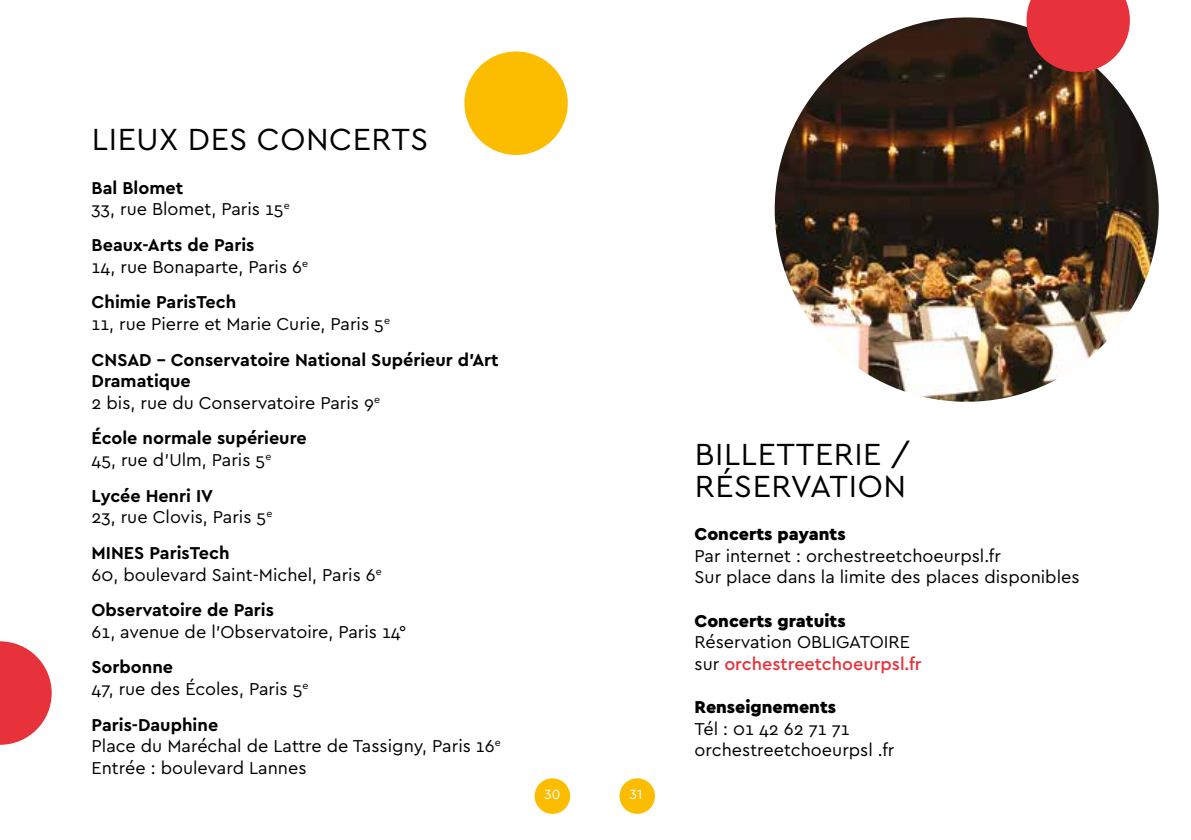
<style>
.page{position:relative;width:1191px;height:840px;background:#fff}
.page>*{position:absolute;margin:0;border:0;box-sizing:border-box;transform-origin:0 0}
.t1{font:32px/32px "Cera PRO";letter-spacing:.02em;color:#000}
.t2{font:18px/21.6px "Cera PRO";color:#000}
.t3{font:700 18px/21.6px "Cera PRO";color:#000}
.t4{font:900 18px "Cera PRO";color:#000}
.t5{font:14px "Cera PRO";color:#fff}
.s1{font-weight:700}
.s2{font-weight:400}
.s3{font-weight:500;color:#e7313b}
</style>
<div class="page">
<div style="left:619px;top:777px;width:36px;height:36px;background:#fcbc00;border-radius:50%"></div>
<div style="left:534px;top:777px;width:36px;height:36px;background:#fcbc00;border-radius:50%"></div>
<img style="left:774px;top:17px;width:384px;height:384px;border-radius:192px">
<svg style="left:0;top:641px;width:52px;height:103px"></svg>
<div style="left:464px;top:51px;width:104px;height:104px;background:#fcbc00;border-radius:50%"></div>
<svg style="left:1026px;top:0;width:103px;height:72px;background:#d93f47"></svg>
<h1 class="t1" style="left:92px;top:122px;width:338px">LIEUX DES CONCERTS</h1>
<p class="t2" style="left:92px;top:176px;width:200px"><span class="s1">Bal Blomet<br></span>33, rue Blomet, Paris 15<sup>e</sup></p>
<p class="t2" style="left:92px;top:233px;width:218px"><span class="s1">Beaux-Arts de Paris<br></span>14, rue Bonaparte, Paris 6<sup>e</sup></p>
<p class="t2" style="left:92px;top:290px;width:300px"><span class="s1">Chimie ParisTech<br></span>11, rue Pierre et Marie Curie, Paris 5<sup>e</sup></p>
<p class="t3" style="left:92px;top:348px;width:408px">CNSAD - Conservatoire National Supérieur d’Art<br>Dramatique<br><span class="s2">2 bis, rue du Conservatoire Paris 9</span><sup>e</sup></p>
<p class="t3" style="left:92px;top:426px;width:217px">École normale supérieure<br><span class="s2">45, rue d’Ulm, Paris 5</span><sup>e</sup></p>
<p class="t2" style="left:92px;top:484px;width:182px"><span class="s1">Lycée Henri IV<br></span>23, rue Clovis, Paris 5<sup>e</sup></p>
<p class="t2" style="left:92px;top:541px;width:292px"><span class="s1">MINES ParisTech<br></span>60, boulevard Saint-Michel, Paris 6<sup>e</sup></p>
<p class="t3" style="left:92px;top:598px;width:184px">Observatoire de Paris</p>
<p class="t2" style="left:92px;top:620px;width:316px">61, avenue de l’Observatoire, Paris 14°</p>
<p class="t2" style="left:92px;top:655px;width:218px"><span class="s1">Sorbonne<br></span>47, rue des Écoles, Paris 5<sup>e</sup></p>
<p class="t2" style="left:92px;top:712px;width:411px"><span class="s1">Paris-Dauphine<br></span>Place du Maréchal de Lattre de Tassigny, Paris 16<sup>e<br></sup>Entrée : boulevard Lannes</p>
<p class="t5" style="left:544px;top:784px;width:18px">30</p>
<p class="t5" style="left:629px;top:784px;width:15px">31</p>
<h1 class="t1" style="left:695px;top:436px;width:217px">BILLETTERIE /<br>RÉSERVATION</h1>
<p class="t4" style="left:694px;top:521px;width:153px">Concerts payants</p>
<p class="t2" style="left:694px;top:543px;width:386px">Par internet : orchestreetchoeurpsl.fr<br>Sur place dans la limite des places disponibles</p>
<p class="t4" style="left:694px;top:608px;width:153px">Concerts gratuits</p>
<p class="t2" style="left:694px;top:630px;width:229px">Réservation OBLIGATOIRE sur <span class="s3">orchestreetchoeurpsl.fr</span></p>
<p class="t4" style="left:694px;top:694px;width:143px">Renseignements</p>
<p class="t2" style="left:694px;top:716px;width:201px">Tél : 01 42 62 71 71 orchestreetchoeurpsl .fr</p>
</div>
